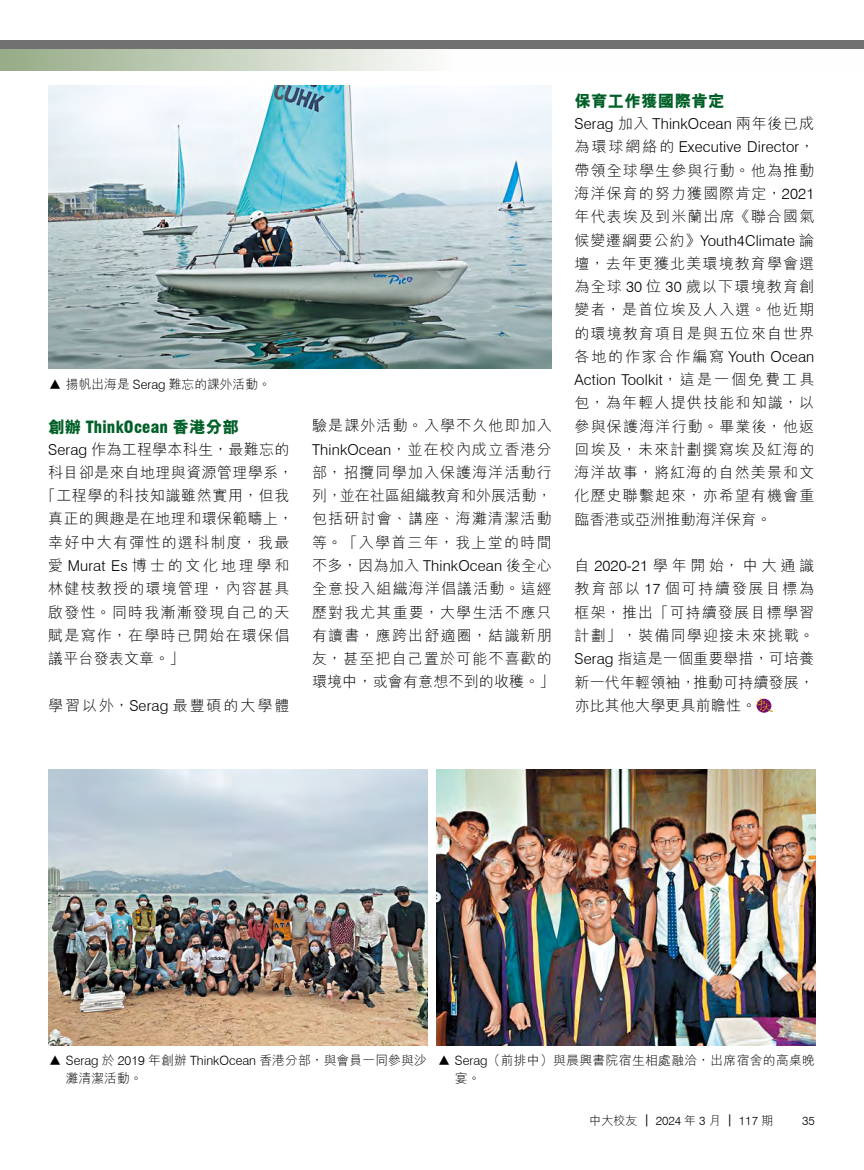
<style>
.page{position:relative;width:864px;height:1170px;background:#fff}
.page>*{position:absolute;margin:0;border:0;box-sizing:border-box;transform-origin:0 0}
.t1{font:900 condensed 16.5px "Swiss 721 BT";letter-spacing:.01em;color:#006027}
.t2{font:800 16.5px "M Hei HK";letter-spacing:.01em;color:#006027}
.t3{font:300 15px/23.2px "M Hei HK";letter-spacing:.075em;color:#000;text-align:justify}
.t4{font:300 15px/23.2px "Swiss 721 BT";letter-spacing:.01em;color:#000}
.t5{font:300 15px "M Hei HK";letter-spacing:.02em;color:#000}
.t6{font:300 15px "M Hei HK";letter-spacing:.185em;color:#000}
.t7{font:300 15px "M Hei HK";letter-spacing:.13em;color:#000}
.t8{font:300 15px "M Hei HK";letter-spacing:.04em;color:#000}
.t9{font:300 15px "M Hei HK";letter-spacing:.01em;color:#000}
.t10{font:300 12.75px/18px "M Hei HK";letter-spacing:.03em;color:#000}
.t11{font:300 12.75px "Swiss 721 BT";color:#000}
.t12{font:300 12.75px "M Hei HK";color:#000}
.t13{font:300 12px "M Hei HK";color:#000}
.t14{font:300 12px "Swiss 721 BT";color:#000}
.s1{font-family:"Swiss 721 BT"}
.s2{font-family:"M Hei HK";font-weight:800;font-stretch:normal}
.s3{font-family:"M Hei HK"}
</style>
<div class="page">
<svg style="left:0;top:49px;width:423px;height:21px;background:#c5d1bd"></svg>
<div style="left:0;top:41px;width:863px;height:8px;background:#727171"></div>
<svg style="left:756px;top:698px;width:16px;height:13px"></svg>
<img style="left:436px;top:769px;width:378px;height:276px">
<img style="left:49px;top:769px;width:378px;height:276px">
<img style="left:48px;top:85px;width:503px;height:283px">
<p class="t12" style="left:49px;top:377px;width:223px">▲ 揚帆出海是 <span class="s1">Serag</span> 難忘的課外活動。</p>
<p class="t1" style="left:48px;top:417px;width:192px"><span class="s2">創辦</span> ThinkOcean <span class="s2">香港分部</span></p>
<p class="t5" style="left:48px;top:441px;width:242px"><span class="s1">Serag</span> 作為工程學本科生，最難忘的</p>
<p class="t5" style="left:48px;top:464px;width:246px">科目卻是來自地理與資源管理學系，</p>
<p class="t8" style="left:41px;top:488px;width:250px">「工程學的科技知識雖然實用，但我</p>
<p class="t5" style="left:48px;top:511px;width:246px">真正的興趣是在地理和環保範疇上，</p>
<p class="t3" style="left:48px;top:530px;width:242px">幸好中大有彈性的選科制度，我最</p>
<p class="t6" style="left:48px;top:557px;width:242px">愛 <span class="s1">Murat Es</span> 博士的文化地理學和</p>
<p class="t3" style="left:48px;top:577px;width:242px">林健枝教授的環境管理，內容甚具</p>
<p class="t3" style="left:48px;top:600px;width:242px">啟發性。同時我漸漸發現自己的天</p>
<p class="t3" style="left:48px;top:623px;width:242px">賦是寫作，在學時已開始在環保倡</p>
<p class="t9" style="left:48px;top:650px;width:138px">議平台發表文章。」</p>
<p class="t7" style="left:48px;top:697px;width:242px">學習以外，<span class="s1">Serag</span> 最豐碩的大學體</p>
<p class="t3" style="left:312px;top:414px;width:241px">驗是課外活動。入學不久他即加入</p>
<p class="t4" style="left:312px;top:437px;width:241px">ThinkOcean<span class="s3">，並在校內成立香港分</span></p>
<p class="t3" style="left:312px;top:460px;width:244px;text-align:left">部，招攬同學加入保護海洋活動行列，並在社區組織教育和外展活動，包括研討會、講座、海灘清潔活動等。「入學首三年，我上堂的時間不多，因為加入 <span class="s1">ThinkOcean</span> 後全心全意投入組織海洋倡議活動。這經歷對我尤其重要，大學生活不應只有讀書，應跨出舒適圈，結識新朋友，甚至把自己置於可能不喜歡的環境中，或會有意想不到的收穫。」</p>
<p class="t2" style="left:574px;top:93px;width:151px">保育工作獲國際肯定</p>
<p class="t4" style="left:574px;top:112px;width:241px">Serag <span class="s3">加入</span> ThinkOcean <span class="s3">兩年後已成為環球網絡的</span> Executive Director<span class="s3">，</span></p>
<p class="t3" style="left:574px;top:158px;width:241px">帶領全球學生參與行動。他為推動海洋保育的努力獲國際肯定，<span class="s1">2021</span>年代表埃及到米蘭出席《聯合國氣</p>
<p class="t4" style="left:574px;top:228px;width:241px"><span class="s3">候變遷綱要公約》</span>Youth4Climate <span class="s3">論</span></p>
<p class="t3" style="left:574px;top:251px;width:241px">壇，去年更獲北美環境教育學會選為全球 <span class="s1">30</span> 位 <span class="s1">30</span> 歲以下環境教育創變者，是首位埃及人入選。他近期的環境教育項目是與五位來自世界</p>
<p class="t4" style="left:574px;top:345px;width:241px"><span class="s3">各地的作家合作編寫</span> Youth Ocean<br>Action Toolkit<span class="s3">，這是一個免費工具</span></p>
<p class="t3" style="left:574px;top:391px;width:241px">包，為年輕人提供技能和知識，以參與保護海洋行動。畢業後，他返回埃及，未來計劃撰寫埃及紅海的海洋故事，將紅海的自然美景和文化歷史聯繫起來，亦希望有機會重臨香港或亞洲推動海洋保育。</p>
<p class="t3" style="left:574px;top:554px;width:241px">自<span class="s1">2020-21</span>學年開始，中大通識教育部以 <span class="s1">17</span> 個可持續發展目標為框架，推出「可持續發展目標學習計劃」，裝備同學迎接未來挑戰。<span class="s1">Serag</span> 指這是一個重要舉措，可培養新一代年輕領袖，推動可持續發展，亦比其他大學更具前瞻性。</p>
<p class="t11" style="left:49px;top:1052px;width:379px"><span class="s3">▲</span> Serag <span class="s3">於</span> 2019 <span class="s3">年創辦</span> ThinkOcean <span class="s3">香港分部，與會員一同參與沙</span></p>
<p class="t10" style="left:66px;top:1069px;width:78px">灘清潔活動。</p>
<p class="t10" style="left:455px;top:1051px;width:361px;text-indent:-17px">▲ <span class="s1">Serag</span>（前排中）與晨興書院宿生相處融洽，出席宿舍的高桌晚宴。</p>
<p class="t13" style="left:589px;top:1114px;width:185px">中大校友｜ <span class="s1">2024</span> 年 <span class="s1">3</span> 月｜ <span class="s1">117</span> 期</p>
<p class="t14" style="left:801px;top:1113px;width:14px">35</p>
</div>
